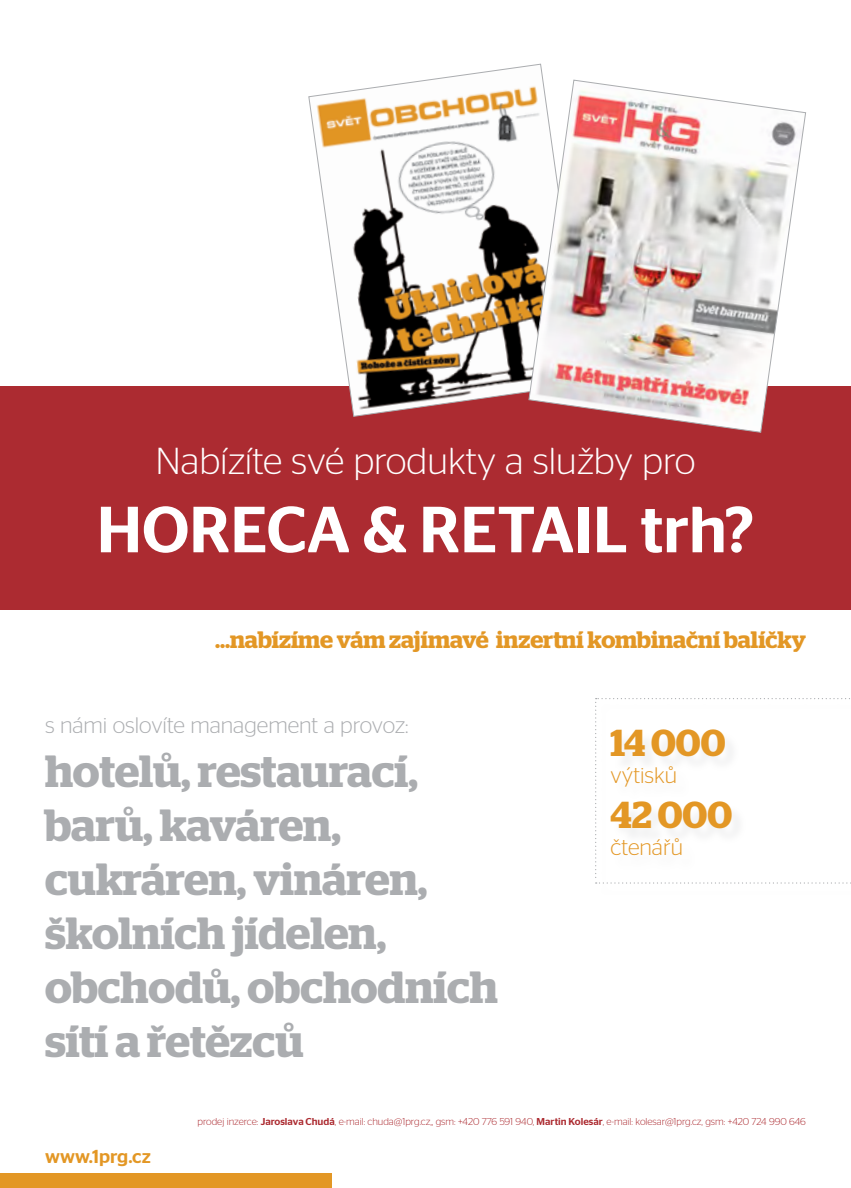
<style>
.page{position:relative;width:851px;height:1188px;background:#fff}
.page>*{position:absolute;margin:0;border:0;box-sizing:border-box;transform-origin:0 0}
.t1{font:500 65px "Stag Sans";color:#fff}
.t2{font:600 45px/54px "Stag";color:#abadb0}
.t3{font:300 37.5px "Stag Sans";color:#fff}
.t4{font:600 37.5px "Stag";color:#e39725}
.t5{font:600 23.75px "Stag";color:#e39725}
.t6{font:300 22.5px "Stag Sans";color:#abadb0}
.t7{font:300 22.5px "Stag Sans";color:#e39725}
.t8{font:500 18.75px "Stag Sans";color:#e39725}
.t9{font:300 10px "Stag Sans";color:#ac2b31}
.s1{font-weight:500}
</style>
<div class="page">
<div style="left:0;top:386px;width:850px;height:223px;background:#ac2b31"></div>
<svg style="left:308px;top:63px;width:235px;height:354px"></svg>
<img style="left:528px;top:79px;width:278px;height:354px">
<div style="left:0;top:1173px;width:331px;height:14px;background:#e39725"></div>
<svg style="left:595px;top:698px;width:256px;height:185px"></svg>
<h3 class="t3" style="left:155px;top:440px;width:541px">Nabízíte své produkty a služby pro</h3>
<h1 class="t1" style="left:97px;top:492px;width:658px">HORECA &amp; RETAIL trh?</h1>
<h3 class="t5" style="left:215px;top:626px;width:592px">...nabízíme vám zajímavé inzertní kombinační balíčky</h3>
<h3 class="t6" style="left:45px;top:712px;width:365px">s námi oslovíte management a provoz:</h3>
<h2 class="t2" style="left:45px;top:743px;width:454px">hotelů, restaurací, barů, kaváren, cukráren, vináren, školních jídelen, obchodů, obchodních sítí a řetězců</h2>
<h3 class="t4" style="left:610px;top:720px;width:117px">14 000</h3>
<h3 class="t7" style="left:610px;top:762px;width:68px">výtisků</h3>
<h3 class="t4" style="left:610px;top:792px;width:123px">42 000</h3>
<h3 class="t7" style="left:610px;top:834px;width:74px">čtenářů</h3>
<h3 class="t8" style="left:45px;top:1145px;width:107px">www.1prg.cz</h3>
<p class="t9" style="left:197px;top:1115px;width:610px">prodej inzerce: <span class="s1">Jaroslava Chudá</span>, e-mail: chuda@1prg.cz,, gsm: +420 776 591 940, <span class="s1">Martin Kolesár</span>, e-mail: kolesar@1prg.cz, gsm: +420 724 990 646</p>
</div>
